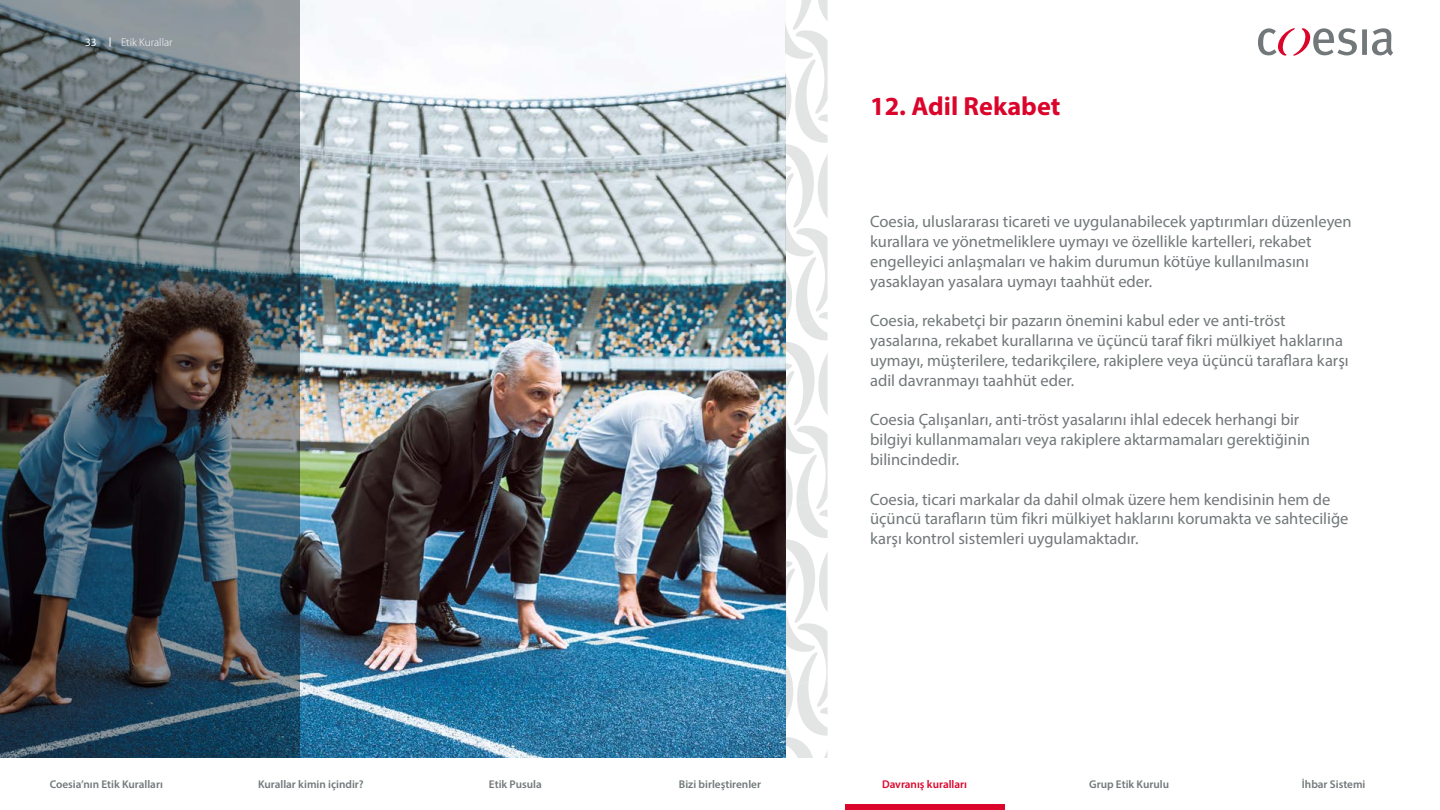
<style>
.page{position:relative;width:1440px;height:810px;background:#fff}
.page>*{position:absolute;margin:0;border:0;box-sizing:border-box;transform-origin:0 0}
.t1{font:700 26.25px "Myriad Pro";color:#db052c}
.t2{font:16.5px/19.8px "Myriad Pro";color:#72787a}
.t3{font:600 11.25px "Myriad Pro";color:#72787a}
.t4{font:600 11.25px "Myriad Pro";color:#db052c}
.t5{font:300 11.25px "Myriad Pro";color:#fff}
.t6{font:11.25px "Myriad Pro";color:#fff}
</style>
<div class="page">
<div style="left:1362px;top:29px;width:5px;height:26px;background:#72787a"></div>
<svg style="left:1372px;top:28px;width:21px;height:28px"></svg>
<svg style="left:1258px;top:28px;width:99px;height:28px"></svg>
<img style="left:300px;top:0;width:485px;height:758px">
<img style="left:0;top:0;width:300px;height:758px">
<svg style="left:785px;top:0;width:43px;height:758px"></svg>
<div style="left:845px;top:805px;width:159px;height:5px;background:#db052c"></div>
<p class="t6" style="left:85px;top:35px;width:13px">33</p>
<p class="t5" style="left:121px;top:36px;width:53px">Etik Kurallar</p>
<h1 class="t1" style="left:870px;top:89px;width:192px">12. Adil Rekabet</h1>
<p class="t2" style="left:870px;top:212px;width:483px">Coesia, uluslararası ticareti ve uygulanabilecek yaptırımları düzenleyen kurallara ve yönetmeliklere uymayı ve özellikle kartelleri, rekabet engelleyici anlaşmaları ve hakim durumun kötüye kullanılmasını yasaklayan yasalara uymayı taahhüt eder.</p>
<p class="t2" style="left:870px;top:311px;width:480px">Coesia, rekabetçi bir pazarın önemini kabul eder ve anti-tröst yasalarına, rekabet kurallarına ve üçüncü taraf fikri mülkiyet haklarına uymayı, müşterilere, tedarikçilere, rakiplere veya üçüncü taraflara karşı adil davranmayı taahhüt eder.</p>
<p class="t2" style="left:870px;top:410px;width:441px">Coesia Çalışanları, anti-tröst yasalarını ihlal edecek herhangi bir bilgiyi kullanmamaları veya rakiplere aktarmamaları gerektiğinin bilincindedir.</p>
<p class="t2" style="left:870px;top:489px;width:480px">Coesia, ticari markalar da dahil olmak üzere hem kendisinin hem de üçüncü tarafların tüm fikri mülkiyet haklarını korumakta ve sahteciliğe karşı kontrol sistemleri uygulamaktadır.</p>
<p class="t3" style="left:50px;top:777px;width:115px">Coesia’nın Etik Kuralları</p>
<p class="t3" style="left:258px;top:777px;width:107px">Kurallar kimin içindir?</p>
<p class="t3" style="left:489px;top:777px;width:54px">Etik Pusula</p>
<p class="t3" style="left:679px;top:777px;width:84px">Bizi birleştirenler</p>
<p class="t4" style="left:882px;top:777px;width:87px">Davranış kuralları</p>
<p class="t3" style="left:1089px;top:777px;width:81px">Grup Etik Kurulu</p>
<p class="t3" style="left:1302px;top:777px;width:65px">İhbar Sistemi</p>
</div>
